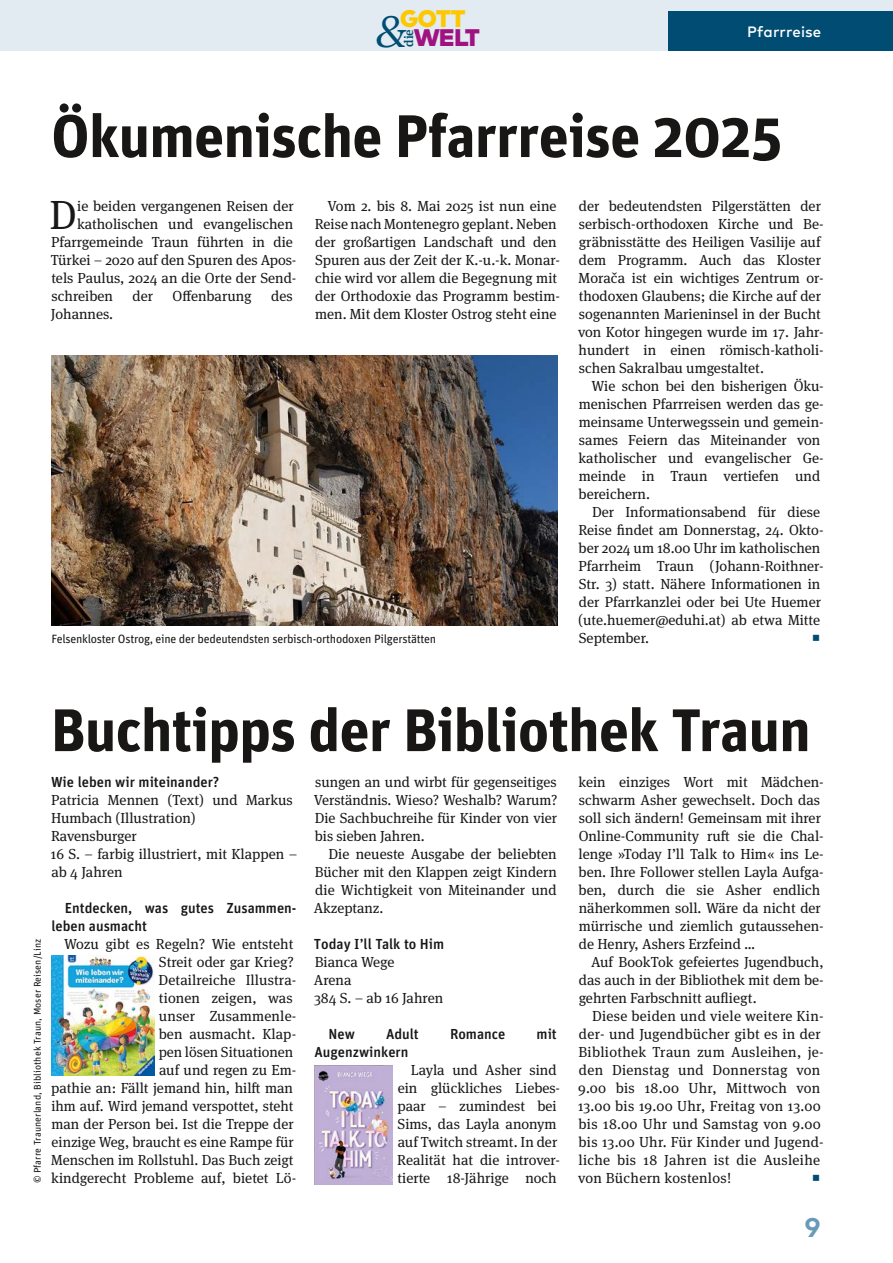
<style>
.page{position:relative;width:893px;height:1263px;background:#fff}
.page>*{position:absolute;margin:0;border:0;box-sizing:border-box;transform-origin:0 0}
.H_1Kapitel{font:700 60px "Unit Pro";letter-spacing:-.01em;color:#181716}
.t1{font:italic 300 45px "Meta Serif Pro";color:#004c72}
.pBody_SmallInital{font:40.65px "Meta Serif Pro";color:#181716}
.t2{font:700 27px "Mark Pro";color:#699ab8}
.t3{font:900 24px "Mark Pro";color:#9f1280}
.t4{font:900 24px "Mark Pro";color:#fec800}
.pRubrik_rechts{font:500 15px "Mark Pro";letter-spacing:.01em;color:#fff}
.pBody_Master{font:14.55px/18px "Meta Serif Pro";color:#181716}
.pBody_Master-2{font:14.55px/18px "Meta Serif Pro";letter-spacing:.02em;color:#181716}
.pBody_SmallInital-2{font:14.55px "Meta Serif Pro";color:#181716}
.pBody_1__Absatz{font:14.55px/18px "Meta Serif Pro";color:#181716}
.pBody_Master_spitzmarke{font:500 14.55px/18px "Unit Pro";color:#181716}
.pBody_1__Absatz-2{font:500 14.55px "Unit Pro";color:#181716}
.t5{font:500 12.6px "Meta Serif Pro";color:#004c72}
.pPicture{font:12px "Unit Pro";letter-spacing:-.02em;color:#181716}
.pPhotoCredit_approved{font:9.75px "Unit Pro";letter-spacing:.01em;color:#181716}
</style>
<div class="page">
<div style="left:0;top:0;width:893px;height:51px;background:#e1ebf1"></div>
<div style="left:668px;top:11px;width:225px;height:40px;background:#004c72"></div>
<img style="left:51px;top:955px;width:103px;height:120px">
<img style="left:315px;top:1066px;width:78px;height:118px">
<img style="left:51px;top:355px;width:506px;height:270px">
<h3 class="t4" style="left:400px;top:0;width:67px">GOTT</h3>
<h2 class="t1" style="left:376px;top:-1px;width:32px">&amp;</h2>
<p class="t5" style="left:399px;top:47px;width:19px;rotate:-90deg">die</p>
<p class="pRubrik_rechts" style="left:747px;top:21px;width:76px">Pfarrreise</p>
<h3 class="t3" style="left:414px;top:19px;width:68px">WELT</h3>
<p class="H_1Kapitel" style="left:51px;top:92px;width:733px">Ökumenische Pfarrreise 2025</p>
<p class="pBody_SmallInital" style="left:50px;top:185px;width:29px">D</p>
<p class="pBody_SmallInital-2" style="left:77px;top:195px;width:218px">ie beiden vergangenen Reisen der</p>
<p class="pBody_Master" style="left:315px;top:196px;width:247px;text-indent:13px">Vom 2. bis 8. Mai 2025 ist nun eine Reise nach Montenegro geplant. Neben der großartigen Landschaft und den Spuren aus der Zeit der K.-u.-k. Monar&shy;chie wird vor allem die Begegnung mit der Orthodoxie das Programm bestim&shy;men. Mit dem Kloster Ostrog steht eine</p>
<p class="pBody_Master" style="left:578px;top:196px;width:247px">der bedeutendsten Pilgerstätten der serbisch-orthodoxen Kirche und Be&shy;gräbnisstätte des Heiligen Vasilije auf dem Programm. Auch das Kloster Morača ist ein wichtiges Zentrum or&shy;thodoxen Glaubens; die Kirche auf der sogenannten Marieninsel in der Bucht von Kotor hingegen wurde im 17. Jahr&shy;hundert in einen römisch-katholi&shy;schen Sakralbau umgestaltet.</p>
<p class="pBody_Master" style="left:579px;top:376px;width:247px;text-indent:13px">Wie schon bei den bisherigen Öku&shy;menischen Pfarrreisen werden das ge&shy;meinsame Unterwegssein und gemein&shy;sames Feiern das Miteinander von katholischer und evangelischer Ge&shy;meinde in Traun vertiefen und bereichern.</p>
<p class="pBody_Master" style="left:578px;top:502px;width:247px;text-indent:14px">Der Informationsabend für diese Reise findet am Donnerstag, 24. Okto&shy;ber 2024 um 18.00 Uhr im katholischen Pfarrheim Traun (Johann-Roithner-Str. 3) statt. Nähere Informationen in der Pfarrkanzlei oder bei Ute Huemer (ute.huemer@eduhi.at) ab etwa Mitte</p>
<p class="pPicture" style="left:51px;top:630px;width:386px">Felsenkloster Ostrog, eine der bedeutendsten serbisch-orthodoxen Pilgerstätten</p>
<p class="pBody_Master" style="left:579px;top:628px;width:72px">September.</p>
<p class="pBody_SmallInital-2" style="left:77px;top:213px;width:218px">katholischen und evangelischen</p>
<p class="pBody_SmallInital-2" style="left:51px;top:231px;width:243px">Pfarrgemeinde Traun führten in die</p>
<p class="pBody_SmallInital-2" style="left:51px;top:249px;width:247px">Türkei – 2020 auf den Spuren des Apos-</p>
<p class="pBody_SmallInital-2" style="left:51px;top:267px;width:246px">tels Paulus, 2024 an die Orte der Send-</p>
<p class="pBody_SmallInital-2" style="left:52px;top:285px;width:63px">schreiben</p>
<p class="pBody_SmallInital-2" style="left:133px;top:285px;width:22px">der</p>
<p class="pBody_SmallInital-2" style="left:173px;top:285px;width:81px">Offenbarung</p>
<p class="pBody_SmallInital-2" style="left:271px;top:285px;width:23px">des</p>
<p class="pBody_SmallInital-2" style="left:51px;top:303px;width:64px">Johannes.</p>
<p class="pPhotoCredit_approved" style="left:31px;top:1183px;width:246px;rotate:-90deg">© Pfarre Traunerland, Bibliothek Traun, Moser Reisen/Linz</p>
<p class="H_1Kapitel" style="left:51px;top:686px;width:761px">Buchtipps der Bibliothek Traun</p>
<p class="pBody_1__Absatz-2" style="left:51px;top:772px;width:170px">Wie leben wir miteinander?</p>
<p class="pBody_1__Absatz" style="left:51px;top:790px;width:243px">Patricia Mennen (Text) und Markus<br>Humbach (Illustration)</p>
<p class="pBody_1__Absatz" style="left:51px;top:826px;width:87px">Ravensburger</p>
<p class="pBody_1__Absatz" style="left:50px;top:844px;width:248px">16 S. – farbig illustriert, mit Klappen – ab 4 Jahren</p>
<p class="pBody_Master_spitzmarke" style="left:51px;top:898px;width:247px;text-indent:14px">Entdecken, was gutes Zusammen&shy;leben ausmacht</p>
<p class="pBody_Master" style="left:51px;top:934px;width:247px;text-align:right">Wozu gibt es Regeln? Wie entsteht<br>Streit oder gar Krieg?<br>Detailreiche Illustra-<br>tionen zeigen, was<br>unser Zusammenle-<br>ben ausmacht. Klap-<br>pen lösen Situationen<br>auf und regen zu Em-<br>pathie an: Fällt jemand hin, hilft man ihm auf. Wird jemand verspottet, steht man der Person bei. Ist die Treppe der einzige Weg, braucht es eine Rampe für<br>Menschen im Rollstuhl. Das Buch zeigt kindgerecht Probleme auf, bietet Lö-</p>
<p class="pBody_Master" style="left:314px;top:772px;width:245px;text-align:justify">sungen an und wirbt für gegenseitiges Verständnis. Wieso? Weshalb? Warum?<br>Die Sachbuchreihe für Kinder von vier bis sieben Jahren.</p>
<p class="pBody_Master" style="left:314px;top:844px;width:244px;text-align:justify;text-indent:15px">Die neueste Ausgabe der beliebten Bücher mit den Klappen zeigt Kindern die Wichtigkeit von Miteinander und Akzeptanz.</p>
<p class="pBody_1__Absatz-2" style="left:314px;top:934px;width:132px">Today I’ll Talk to Him</p>
<p class="pBody_1__Absatz" style="left:315px;top:952px;width:81px">Bianca Wege</p>
<p class="pBody_1__Absatz" style="left:314px;top:970px;width:39px">Arena</p>
<p class="pBody_1__Absatz" style="left:314px;top:988px;width:131px">384 S. – ab 16 Jahren</p>
<p class="pBody_Master_spitzmarke" style="left:329px;top:1024px;width:28px">New</p>
<p class="pBody_Master_spitzmarke" style="left:386px;top:1024px;width:34px">Adult</p>
<p class="pBody_Master_spitzmarke" style="left:450px;top:1024px;width:57px">Romance</p>
<p class="pBody_Master_spitzmarke" style="left:537px;top:1024px;width:22px">mit</p>
<p class="pBody_Master_spitzmarke" style="left:314px;top:1042px;width:95px">Augenzwinkern</p>
<p class="pBody_Master" style="left:397px;top:1060px;width:164px;text-indent:14px">Layla und Asher sind ein glückliches Liebes&shy;paar – zumindest bei<br>Sims, das Layla anonym auf Twitch streamt. In der<br>Realität hat die introver&shy;tierte 18-Jährige noch</p>
<p class="pBody_Master" style="left:578px;top:772px;width:247px">kein einziges Wort mit Mädchen&shy;schwarm Asher gewechselt. Doch das soll sich ändern! Gemeinsam mit ihrer Online-Community ruft sie die Chal&shy;lenge »Today I’ll Talk to Him« ins Le&shy;ben. Ihre Follower stellen Layla Aufga&shy;ben, durch die sie Asher endlich näherkommen soll. Wäre da nicht der mürrische und ziemlich gutaussehen&shy;de Henry, Ashers Erzfeind …</p>
<p class="pBody_Master" style="left:579px;top:952px;width:247px;text-align:justify;text-indent:12px">Auf BookTok gefeiertes Jugendbuch, das auch in der Bibliothek mit dem be&shy;gehrten Farbschnitt aufliegt.</p>
<p class="pBody_Master-2" style="left:578px;top:1006px;width:247px;text-indent:14px">Diese beiden und viele weitere Kin&shy;der- und Jugendbücher gibt es in der Bibliothek Traun zum Ausleihen, je&shy;den Dienstag und Donnerstag von 9.00 bis 18.00 Uhr, Mittwoch von 13.00 bis 19.00 Uhr, Freitag von 13.00 bis 18.00 Uhr und Samstag von 9.00 bis 13.00 Uhr. Für Kinder und Jugend&shy;liche bis 18 Jahren ist die Ausleihe von Büchern kostenlos!</p>
<h3 class="t2" style="left:804px;top:1207px;width:18px">9</h3>
</div>
